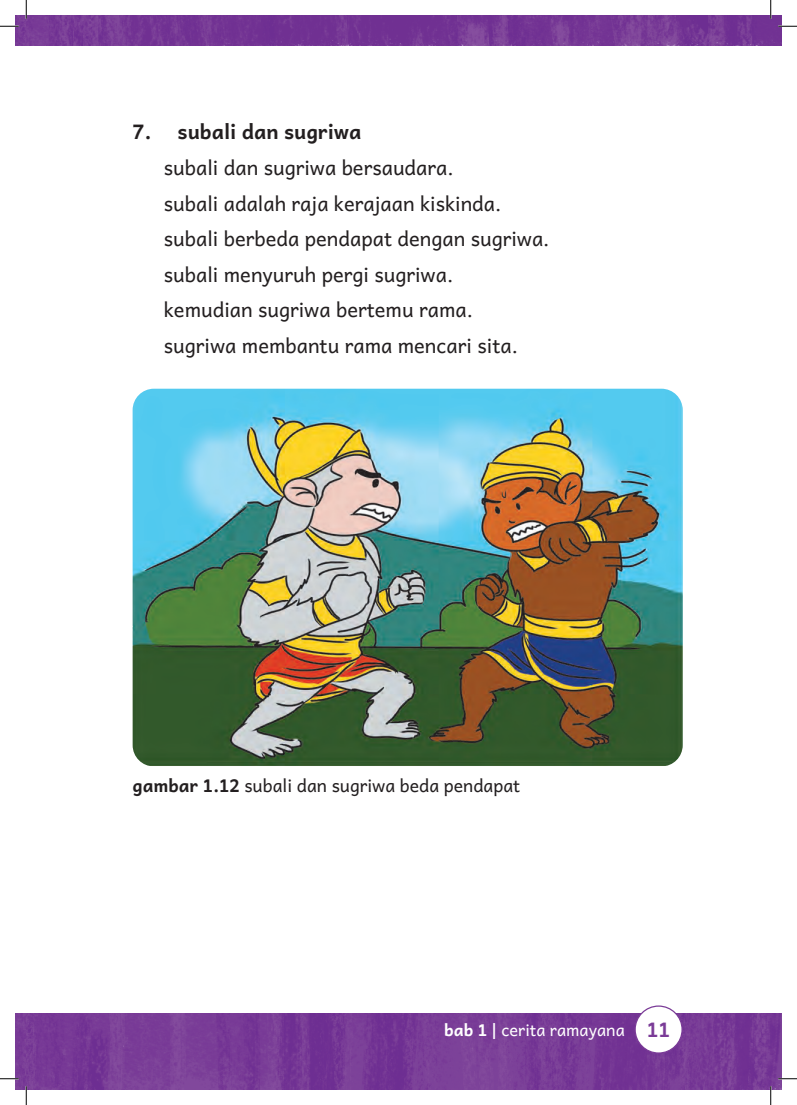
<style>
.page{position:relative;width:797px;height:1105px;background:#fff}
.page>*{position:absolute;margin:0;border:0;box-sizing:border-box;transform-origin:0 0}
.t1{font:20px/35.6px "Andika New Basic";color:#231f20}
.t2{font:700 20px "Andika New Basic";color:#231f20}
.t3{font:17.5px "Andika New Basic";color:#231f20}
.t4{font:16.25px "Andika New Basic";color:#fff}
.s1{font-weight:700}
.s2{font-weight:700;font-size:20px;color:#7a3b97}
</style>
<div class="page">
<img style="left:16px;top:1013px;width:765px;height:76px">
<img style="left:16px;top:16px;width:765px;height:30px">
<div style="left:635px;top:1006px;width:47px;height:47px;background:#fff;border-radius:50%"></div>
<div style="left:634px;top:1005px;width:48px;height:49px;border:1px solid #7a3b97;border-radius:50%"></div>
<img style="left:133px;top:389px;width:549px;height:377px">
<svg style="left:0;top:25px;width:19px;height:2px"></svg>
<svg style="left:778px;top:25px;width:19px;height:2px"></svg>
<svg style="left:0;top:1078px;width:19px;height:1px"></svg>
<svg style="left:778px;top:1078px;width:19px;height:1px"></svg>
<svg style="left:25px;top:0;width:2px;height:19px"></svg>
<svg style="left:25px;top:1086px;width:2px;height:19px"></svg>
<svg style="left:770px;top:0;width:1px;height:19px"></svg>
<svg style="left:770px;top:1086px;width:1px;height:19px"></svg>
<p class="t2" style="left:133px;top:115px;width:230px">7. subali dan sugriwa</p>
<p class="t1" style="left:164px;top:149px;width:387px">subali dan sugriwa bersaudara.<br>subali adalah raja kerajaan kiskinda. subali berbeda pendapat dengan sugriwa. subali menyuruh pergi sugriwa.<br>kemudian sugriwa bertemu rama. sugriwa membantu rama mencari sita.</p>
<p class="t3" style="left:133px;top:771px;width:389px"><span class="s1">gambar 1.12</span> subali dan sugriwa beda pendapat</p>
<p class="t4" style="left:444px;top:1016px;width:228px"><span class="s1">bab 1 |</span> cerita ramayana <span class="s2">11</span></p>
</div>
